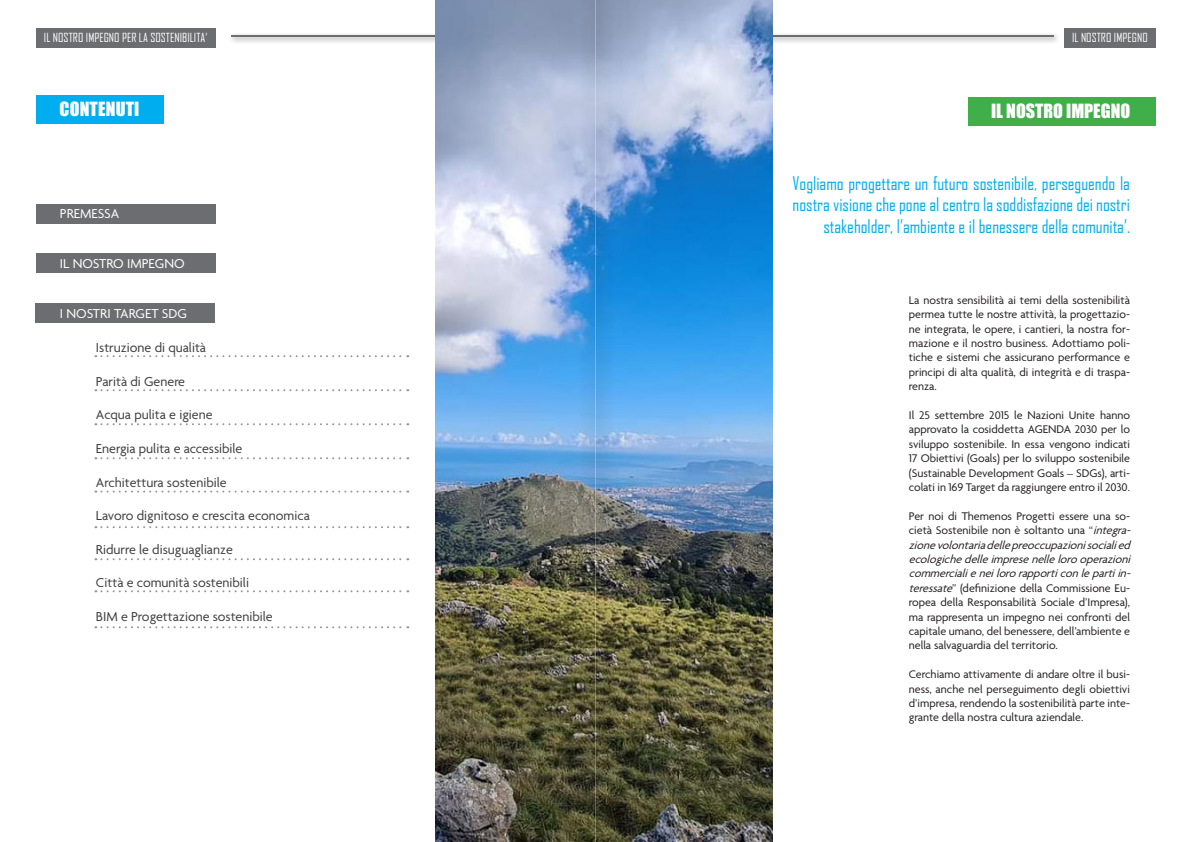
<style>
.page{position:relative;width:1191px;height:842px;background:#fff}
.page>*{position:absolute;margin:0;border:0;box-sizing:border-box;transform-origin:0 0}
.t1{font:18px/21.6px "Agency FB";color:#00aeef;text-align:right}
.t2{font:18px "Impact";color:#fff}
.t3{font:14px "Agenda";color:#3e3e3f}
.t4{font:14px "Agenda";color:#fff}
.t5{font:12px/14.4px "Agenda";color:#231f20;text-align:justify}
.t6{font:12px "Agency FB";letter-spacing:.005em;color:#fff}
.s1{font-style:italic}
</style>
<div class="page">
<div style="left:968px;top:97px;width:187px;height:29px;background:#40ae49"></div>
<div style="left:228px;top:32px;width:832px;height:12px;background:#231f20;opacity:.75"></div>
<hr style="left:231px;top:36px;width:822px;height:1px;background:#6c6d70">
<img style="left:435px;top:0;width:337px;height:842px">
<div style="left:36px;top:95px;width:127px;height:29px;background:#00aeef"></div>
<div style="left:36px;top:28px;width:179px;height:20px;background:#6c6d70"></div>
<svg style="left:95px;top:355px;width:313px;height:2px"></svg>
<div style="left:1064px;top:29px;width:91px;height:19px;background:#6c6d70"></div>
<svg style="left:95px;top:389px;width:313px;height:2px"></svg>
<svg style="left:95px;top:423px;width:313px;height:2px"></svg>
<svg style="left:95px;top:457px;width:313px;height:2px"></svg>
<svg style="left:95px;top:491px;width:313px;height:2px"></svg>
<svg style="left:95px;top:526px;width:313px;height:2px"></svg>
<svg style="left:95px;top:558px;width:313px;height:2px"></svg>
<svg style="left:95px;top:590px;width:313px;height:2px"></svg>
<svg style="left:95px;top:626px;width:313px;height:2px"></svg>
<div style="left:36px;top:204px;width:179px;height:20px;background:#6c6d70"></div>
<div style="left:36px;top:254px;width:179px;height:19px;background:#6c6d70"></div>
<div style="left:35px;top:304px;width:179px;height:19px;background:#6c6d70"></div>
<img style="left:578px;top:0;width:38px;height:842px">
<hr style="left:594px;top:0;width:1px;height:842px;background:#e6e7e9">
<p class="t6" style="left:44px;top:30px;width:165px">IL NOSTRO IMPEGNO PER LA SOSTENIBILITA’</p>
<p class="t6" style="left:1072px;top:31px;width:77px">IL NOSTRO IMPEGNO</p>
<p class="t2" style="left:60px;top:95px;width:81px">CONTENUTI</p>
<p class="t4" style="left:60px;top:206px;width:61px">PREMESSA</p>
<p class="t4" style="left:60px;top:256px;width:126px">IL NOSTRO IMPEGNO</p>
<p class="t4" style="left:60px;top:306px;width:129px">I NOSTRI TARGET SDG</p>
<p class="t3" style="left:96px;top:340px;width:112px">Istruzione di qualità</p>
<p class="t3" style="left:96px;top:374px;width:91px">Parità di Genere</p>
<p class="t3" style="left:96px;top:407px;width:118px">Acqua pulita e igiene</p>
<p class="t3" style="left:96px;top:441px;width:148px">Energia pulita e accessibile</p>
<p class="t3" style="left:96px;top:474px;width:132px">Architettura sostenibile</p>
<p class="t3" style="left:96px;top:508px;width:215px">Lavoro dignitoso e crescita economica</p>
<p class="t3" style="left:96px;top:542px;width:138px">Ridurre le disuguaglianze</p>
<p class="t3" style="left:96px;top:575px;width:155px">Città e comunità sostenibili</p>
<p class="t3" style="left:96px;top:609px;width:178px">BIM e Progettazione sostenibile</p>
<p class="t2" style="left:991px;top:97px;width:141px">IL NOSTRO IMPEGNO</p>
<p class="t1" style="left:792px;top:172px;width:339px">Vogliamo progettare un futuro sostenibile, perseguendo la nostra visione che pone al centro la soddisfazione dei nostri stakeholder, l’ambiente e il benessere della comunita’.</p>
<p class="t5" style="left:909px;top:293px;width:223px">La nostra sensibilità ai temi della sostenibilità permea tutte le nostre attività, la progettazio&shy;ne integrata, le opere, i cantieri, la nostra for&shy;mazione e il nostro business. Adottiamo poli&shy;tiche e sistemi che assicurano performance e principi di alta qualità, di integrità e di traspa&shy;renza.</p>
<p class="t5" style="left:909px;top:409px;width:223px">Il 25 settembre 2015 le Nazioni Unite hanno approvato la cosiddetta AGENDA 2030 per lo sviluppo sostenibile. In essa vengono indicati 17 Obiettivi (Goals) per lo sviluppo sostenibile (Sustainable Development Goals – SDGs), arti&shy;colati in 169 Target da raggiungere entro il 2030.</p>
<p class="t5" style="left:909px;top:509px;width:226px;text-align:left">Per noi di Themenos Progetti essere una so&shy;cietà Sostenibile non è soltanto una “<span class="s1">integra&shy;zionevolontariadellepreoccupazionisocialied ecologichedelleimpresenellelorooperazioni commercialieneilororapporticonlepartiin&shy;teressate</span>” (definizione della Commissione Eu&shy;ropea della Responsabilità Sociale d’Impresa), ma rappresenta un impegno nei confronti del capitale umano, del benessere, dell’ambiente e nella salvaguardia del territorio.</p>
<p class="t5" style="left:909px;top:668px;width:223px">Cerchiamo attivamente di andare oltre il busi&shy;ness, anche nel perseguimento degli obiettivi d’impresa, rendendo la sostenibilità parte inte&shy;grante della nostra cultura aziendale.</p>
</div>
